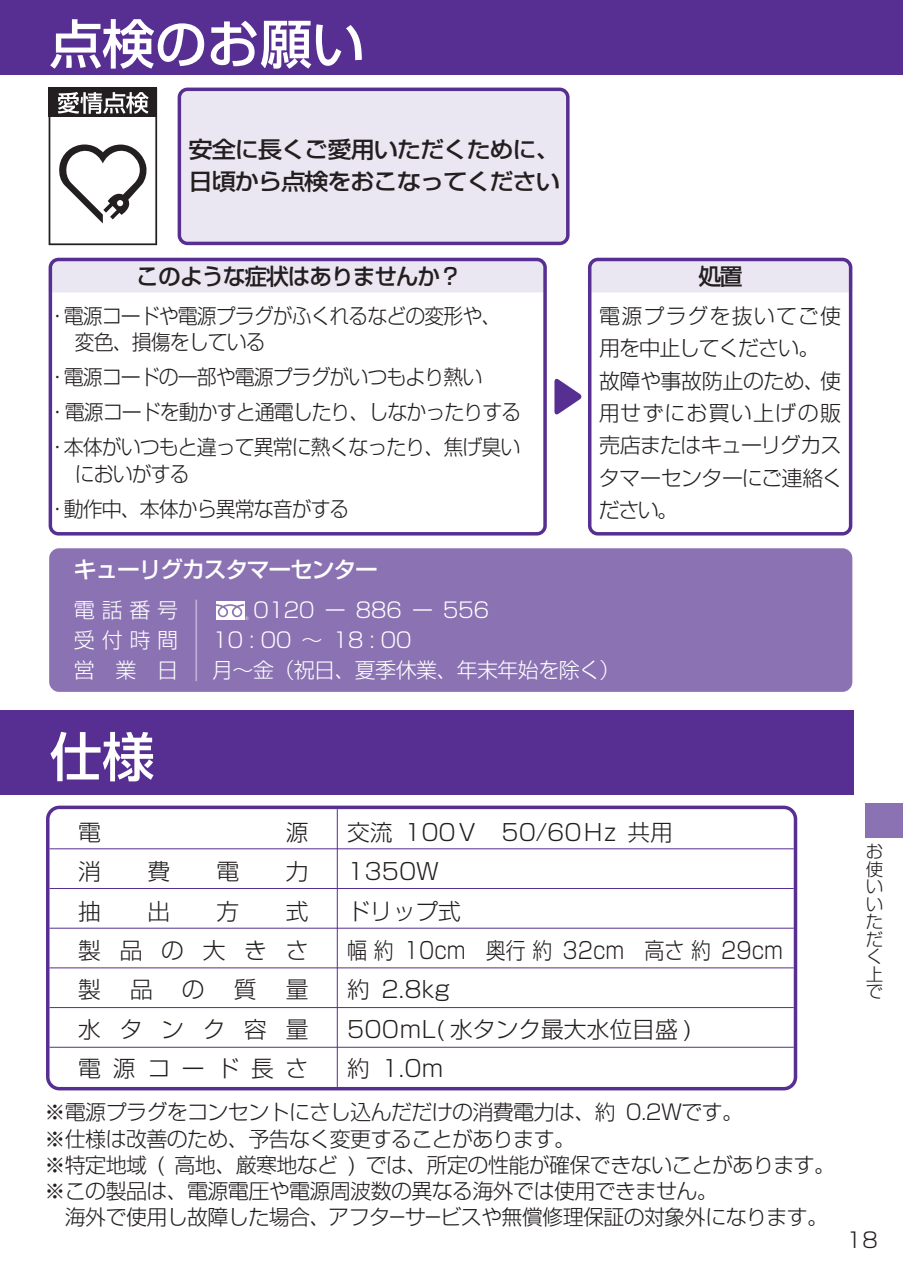
<style>
.page{position:relative;width:903px;height:1275px;background:#fff}
.page>*{position:absolute;margin:0;border:0;box-sizing:border-box;transform-origin:0 0}
.t1{font:500 52.5px "Shin Go Pro";color:#fff}
.t2{font:300 22.75px/39.4px "Shin Go Pro";color:#231f20;text-align:justify}
.t3{font:500 22.75px/31.5px "Shin Go Pro";letter-spacing:-.05em;color:#231f20;scale:1.07 1}
.t4{font:500 22.75px "Shin Go Pro";letter-spacing:-.05em;color:#231f20}
.t5{font:500 22.75px "Shin Go Pro";letter-spacing:-.05em;color:#fff}
.t6{font:300 21px/32.4px "Shin Go Pro";letter-spacing:-.03em;color:#231f20}
.t7{font:300 21px/35px "Shin Go Pro";letter-spacing:-.05em;color:#231f20;scale:.95 1}
.t8{font:300 21px/29.8px "Shin Go Pro";letter-spacing:-.03em;color:#fff;text-align:justify}
.t9{font:300 17.5px/17.5px "Shin Go Pro";color:#231f20}
</style>
<div class="page">
<div style="left:0;top:0;width:903px;height:74px;background:#572e91"></div>
<div style="left:866px;top:803px;width:37px;height:35px;background:#8b72b3"></div>
<div style="left:0;top:710px;width:853px;height:84px;background:#572e91"></div>
<svg style="left:49px;top:88px;width:108px;height:157px"></svg>
<svg style="left:49px;top:258px;width:498px;height:278px"></svg>
<svg style="left:588px;top:258px;width:264px;height:278px"></svg>
<div style="left:178px;top:88px;width:391px;height:157px;background:#eae7f2"></div>
<div style="left:49px;top:548px;width:803px;height:144px;background:#8b72b3;border-radius:10px"></div>
<svg style="left:554px;top:378px;width:28px;height:37px"></svg>
<hr style="left:195px;top:600px;width:2px;height:81px;background:#bcaed4">
<div style="left:216px;top:601px;width:28px;height:19px;background:#fff"></div>
<svg style="left:216px;top:604px;width:33px;height:16px"></svg>
<svg style="left:46px;top:806px;width:751px;height:284px"></svg>
<hr style="left:50px;top:1047px;width:744px;height:1px;background:#572e91">
<hr style="left:50px;top:1007px;width:744px;height:1px;background:#572e91">
<hr style="left:50px;top:967px;width:744px;height:1px;background:#572e91">
<hr style="left:50px;top:928px;width:744px;height:1px;background:#572e91">
<hr style="left:50px;top:888px;width:744px;height:1px;background:#572e91">
<hr style="left:50px;top:848px;width:744px;height:1px;background:#572e91">
<hr style="left:337px;top:809px;width:1px;height:278px;background:#572e91">
<h1 class="t1" style="left:50px;top:1px;width:316px">点検のお願い</h1>
<p class="t3" style="left:189px;top:131px;width:349px">安全に長くご愛用いただくために、日頃から点検をおこなってください</p>
<p class="t4" style="left:136px;top:258px;width:327px">このような症状はありませんか？</p>
<p class="t4" style="left:698px;top:258px;width:46px">処置</p>
<p class="t7" style="left:75px;top:300px;width:450px;line-height:26.2px;text-indent:-27px">・電源コードや電源プラグがふくれるなどの変形や、変色、損傷をしている</p>
<p class="t7" style="left:48px;top:357px;width:500px">・電源コードの一部や電源プラグがいつもより熱い<br>・電源コードを動かすと通電したり、しなかったりする・本体がいつもと違って異常に熱くなったり、焦げ臭い</p>
<p class="t7" style="left:48px;top:454px;width:319px;text-indent:27px">においがする<br>・動作中、本体から異常な音がする</p>
<p class="t6" style="left:599px;top:297px;width:246px">電源プラグを抜いてご使用を中止してください。故障や事故防止のため、使用せずにお買い上げの販売店またはキューリグカスタマーセンターにご連絡ください。</p>
<p class="t5" style="left:74px;top:551px;width:305px">キューリグカスタマーセンター</p>
<p class="t8" style="left:74px;top:593px;width:106px">電話番号受付時間営業日</p>
<p class="t8" style="left:212px;top:593px;width:410px;text-align:left;text-indent:41px">0120 ー 886 ー 556<br>10 : 00 ～ 18 : 00<br>月～金（祝日、夏季休業、年末年始を除く）</p>
<h1 class="t1" style="left:50px;top:714px;width:107px">仕様</h1>
<p class="t2" style="left:347px;top:810px;width:437px;text-align:left">交流 100Ｖ　50/60Ｈz 共用<br>1350Ｗ<br>ドリップ式<br>幅 約 10cm　奥行 約 32cm　高さ 約 29cm約 2.8kg<br>500ｍL( 水タンク最大水位目盛 )<br>約 1.0m</p>
<p class="t6" style="left:45px;top:1097px;width:792px;line-height:26.2px">※電源プラグをコンセントにさし込んだだけの消費電力は、約 0.2Ｗです。<br>※仕様は改善のため、予告なく変更することがあります。<br>※特定地域 ( 高地、厳寒地など ) では、所定の性能が確保できないことがあります。※この製品は、電源電圧や電源周波数の異なる海外では使用できません。</p>
<p class="t6" style="left:65px;top:1198px;width:765px">海外で使用し故障した場合、アフターサービスや無償修理保証の対象外になります。</p>
<p class="t2" style="left:78px;top:810px;width:24px">電</p>
<p class="t2" style="left:286px;top:810px;width:24px">源</p>
<p class="t2" style="left:78px;top:849px;width:24px">消</p>
<p class="t2" style="left:147px;top:849px;width:24px">費</p>
<p class="t2" style="left:217px;top:849px;width:24px">電</p>
<p class="t2" style="left:286px;top:849px;width:24px">力</p>
<p class="t2" style="left:78px;top:888px;width:24px">抽</p>
<p class="t2" style="left:147px;top:888px;width:24px">出</p>
<p class="t2" style="left:217px;top:888px;width:24px">方</p>
<p class="t2" style="left:78px;top:888px;width:232px;text-indent:207px">式製品の大きさ製</p>
<p class="t2" style="left:130px;top:967px;width:24px">品</p>
<p class="t2" style="left:182px;top:967px;width:24px">の</p>
<p class="t2" style="left:234px;top:967px;width:24px">質</p>
<p class="t2" style="left:78px;top:967px;width:232px;text-indent:207px">量水タンク容量電源コード長さ</p>
<p class="t9" style="left:866px;top:841px;width:18px">お使いいただく上で</p>
<p class="t6" style="left:846px;top:1221px;width:33px">18</p>
</div>
